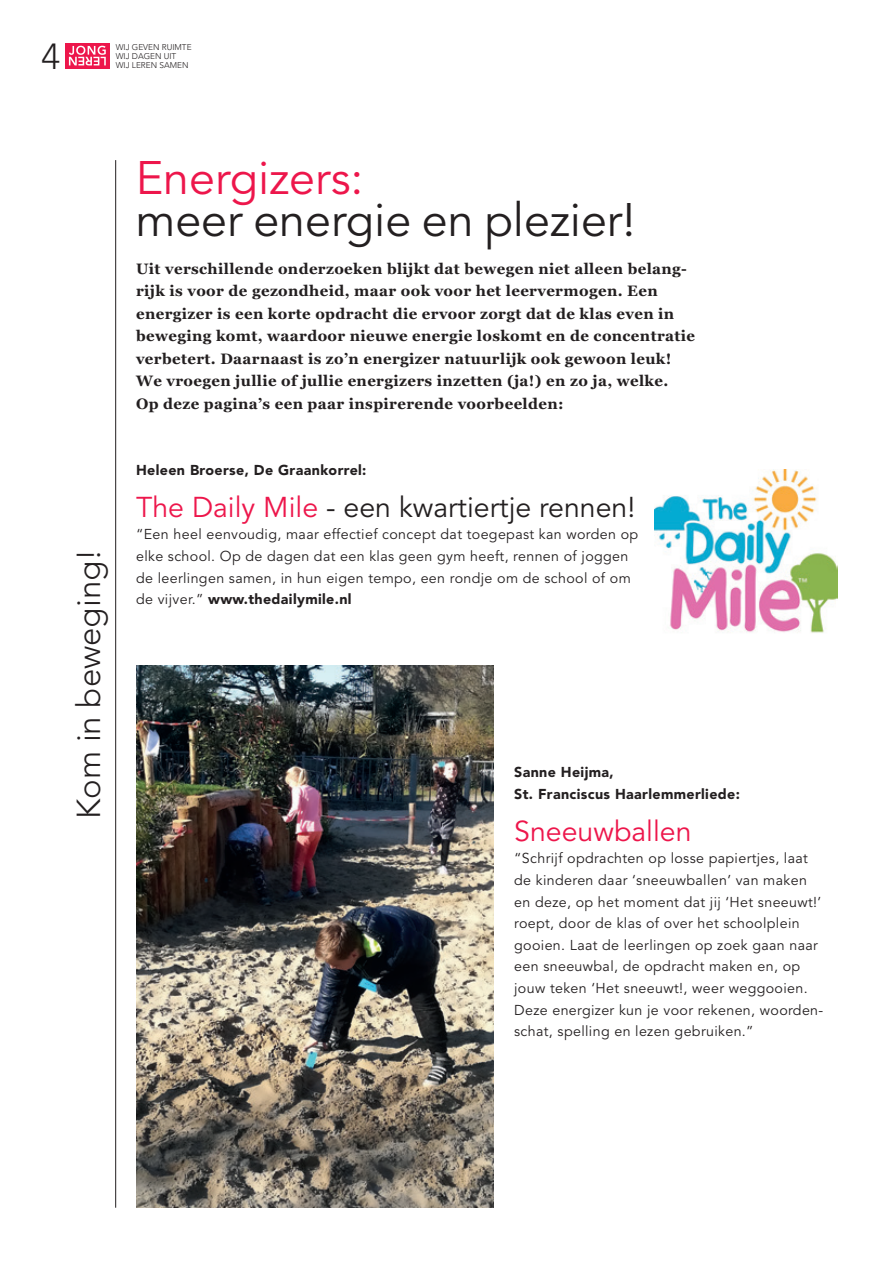
<style>
.page{position:relative;width:893px;height:1263px;background:#fff}
.page>*{position:absolute;margin:0;border:0;box-sizing:border-box;transform-origin:0 0}
.t1{font:46.65px "Avenir";color:#231f20}
.t2{font:46.65px "Avenir";color:#ed164b}
.t3{font:300 36px "Avenir";color:#231f20}
.t4{font:300 33px "Avenir";color:#231f20}
.t5{font:28.5px "Avenir";color:#231f20}
.t6{font:28.5px "Avenir";color:#ed164b}
.t7{font:700 15px/22.5px "Georgia";letter-spacing:.025em;color:#231f20}
.t8{font:14.25px/21.6px "Avenir";letter-spacing:.025em;color:#231f20}
.t9{font:900 14.25px/21.6px "Avenir";letter-spacing:.025em;color:#231f20}
.t10{font:300 8.25px/9.1px "Avenir";color:#231f20}
.s1{color:#ed164b}
.s2{font-weight:900}
</style>
<div class="page">
<img style="left:654px;top:470px;width:183px;height:163px">
<div style="left:65px;top:43px;width:45px;height:26px;background:#ed164b"></div>
<svg style="left:69px;top:46px;width:37px;height:19px"></svg>
<hr style="left:115px;top:160px;width:1px;height:1048px;background:#231f20">
<img style="left:136px;top:666px;width:358px;height:542px">
<h2 class="t3" style="left:41px;top:41px;width:20px">4</h2>
<p class="t10" style="left:116px;top:43px;width:77px">WIJ GEVEN RUIMTE<br>WIJ DAGEN UIT<br>WIJ LEREN SAMEN</p>
<h1 class="t2" style="left:136px;top:159px;width:229px">Energizers:</h1>
<h1 class="t1" style="left:136px;top:200px;width:501px">meer energie en plezier!</h1>
<h3 class="t4" style="left:75px;top:819px;width:272px;rotate:-90deg">Kom in beweging!</h3>
<p class="t7" style="left:136px;top:258px;width:560px">Uit verschillende onderzoeken blijkt dat bewegen niet alleen belang&shy;rijk is voor de gezondheid, maar ook voor het leervermogen. Een energizer is een korte opdracht die ervoor zorgt dat de klas even in beweging komt, waardoor nieuwe energie loskomt en de concentratie verbetert. Daarnaast is zo’n energizer natuurlijk ook gewoon leuk!<br>We vroegen jullie of jullie energizers inzetten (ja!) en zo ja, welke.<br>Op deze pagina’s een paar inspirerende voorbeelden:</p>
<p class="t9" style="left:136px;top:460px;width:232px">Heleen Broerse, De Graankorrel:</p>
<h3 class="t5" style="left:136px;top:495px;width:501px"><span class="s1">The Daily Mile</span> - een kwartiertje rennen!</h3>
<p class="t8" style="left:136px;top:525px;width:504px">“Een heel eenvoudig, maar effectief concept dat toegepast kan worden op elke school. Op de dagen dat een klas geen gym heeft, rennen of joggen de leerlingen samen, in hun eigen tempo, een rondje om de school of om de vijver.” <span class="s2">www.thedailymile.nl</span></p>
<p class="t9" style="left:514px;top:762px;width:227px">Sanne Heijma,<br>St. Franciscus Haarlemmerliede:</p>
<h3 class="t6" style="left:514px;top:819px;width:179px">Sneeuwballen</h3>
<p class="t8" style="left:514px;top:849px;width:311px">“Schrijf opdrachten op losse papiertjes, laat de kinderen daar ‘sneeuwballen’ van maken en deze, op het moment dat jij ‘Het sneeuwt!’ roept, door de klas of over het schoolplein gooien. Laat de leerlingen op zoek gaan naar een sneeuwbal, de opdracht maken en, op jouw teken ‘Het sneeuwt!, weer weggooien.<br>Deze energizer kun je voor rekenen, woorden&shy;schat, spelling en lezen gebruiken.”</p>
</div>
